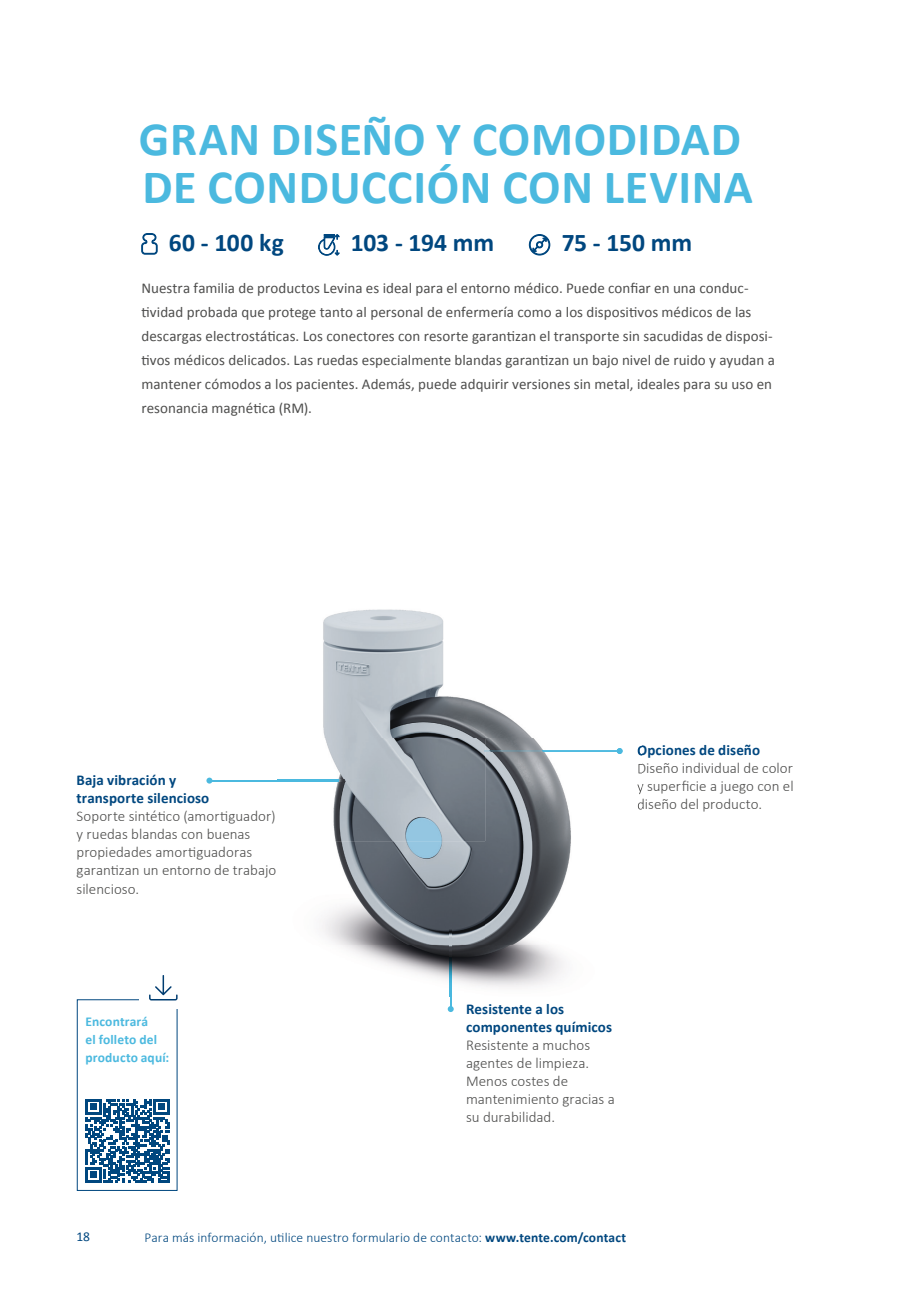
<style>
.page{position:relative;width:919px;height:1289px;background:#fff}
.page>*{position:absolute;margin:0;border:0;box-sizing:border-box;transform-origin:0 0}
.t1{font:700 48px/48px "Calibri";letter-spacing:.01em;color:#4bb9df}
.t2{font:700 25.5px "Calibri";letter-spacing:-.005em;color:#00477f}
.t3{font:15px/24px "Calibri";letter-spacing:.005em;color:#4e4e4d}
.t4{font:300 15px/18px "Calibri";color:#4e4e4d}
.t5{font:700 15px/18px "Calibri";letter-spacing:.005em;color:#00477f}
.t6{font:300 13.5px "Calibri";letter-spacing:.005em;color:#00477f}
.t7{font:700 13.5px/18px "Calibri";letter-spacing:.01em;color:#4bb9df}
.t8{font:13.5px "Calibri";color:#00477f}
.s1{font-weight:700}
</style>
<div class="page">
<svg style="left:141px;top:233px;width:16px;height:21px"></svg>
<svg style="left:318px;top:234px;width:21px;height:21px"></svg>
<svg style="left:529px;top:234px;width:21px;height:21px"></svg>
<hr style="left:209px;top:779px;width:158px;height:2px;background:#4bb9df">
<svg style="left:206px;top:777px;width:6px;height:6px"></svg>
<hr style="left:450px;top:897px;width:1px;height:112px;background:#4bb9df">
<svg style="left:447px;top:1006px;width:6px;height:6px"></svg>
<svg style="left:86px;top:1099px;width:84px;height:83px"></svg>
<div style="left:77px;top:999px;width:100px;height:191px;border:1px solid #00477f"></div>
<div style="left:139px;top:962px;width:47px;height:46px;background:#fff"></div>
<svg style="left:149px;top:975px;width:28px;height:25px"></svg>
<img style="left:277px;top:609px;width:364px;height:387px">
<img style="left:484px;top:750px;width:132px;height:1px">
<svg style="left:616px;top:748px;width:6px;height:6px"></svg>
<img style="left:277px;top:779px;width:90px;height:2px">
<img style="left:450px;top:897px;width:1px;height:99px">
<svg style="left:637px;top:745px;width:4px;height:28px"></svg>
<svg style="left:637px;top:781px;width:4px;height:31px"></svg>
<h1 class="t1" style="left:139px;top:115px;width:615px">GRAN DISEÑO Y COMODIDAD<br>DE CONDUCCIÓN CON LEVINA</h1>
<h2 class="t2" style="left:169px;top:226px;width:116px">60 - 100 kg</h2>
<h2 class="t2" style="left:351px;top:226px;width:145px">103 - 194 mm</h2>
<h2 class="t2" style="left:561px;top:226px;width:132px">75 - 150 mm</h2>
<p class="t3" style="left:141px;top:276px;width:635px">Nuestra familia de productos Levina es ideal para el entorno médico. Puede confiar en una conduc&shy;tividad probada que protege tanto al personal de enfermería como a los dispositivos médicos de las descargas electrostáticas. Los conectores con resorte garantizan el transporte sin sacudidas de disposi&shy;tivos médicos delicados. Las ruedas especialmente blandas garantizan un bajo nivel de ruido y ayudan a mantener cómodos a los pacientes. Además, puede adquirir versiones sin metal, ideales para su uso en resonancia magnética (RM).</p>
<p class="t5" style="left:77px;top:771px;width:134px">Baja vibración y transporte silencioso</p>
<p class="t4" style="left:77px;top:806px;width:201px">Soporte sintético (amortiguador) y ruedas blandas con buenas propiedades amortiguadoras garantizan un entorno de trabajo silencioso.</p>
<p class="t7" style="left:85px;top:1012px;width:85px">Encontrará<br>el folleto del producto aquí:</p>
<p class="t5" style="left:637px;top:741px;width:124px">Opciones de diseño</p>
<p class="t4" style="left:637px;top:758px;width:158px;text-align:justify">Diseño individual de color y superficie a juego con el diseño del producto.</p>
<p class="t5" style="left:466px;top:999px;width:147px">Resistente a los componentes químicos</p>
<p class="t4" style="left:466px;top:1034px;width:150px">Resistente a muchos agentes de limpieza.<br>Menos costes de mantenimiento gracias a su durabilidad.</p>
<p class="t8" style="left:77px;top:1227px;width:15px">18</p>
<p class="t6" style="left:144px;top:1229px;width:483px">Para más información, utilice nuestro formulario de contacto: <span class="s1">www.tente.com/contact</span></p>
</div>
